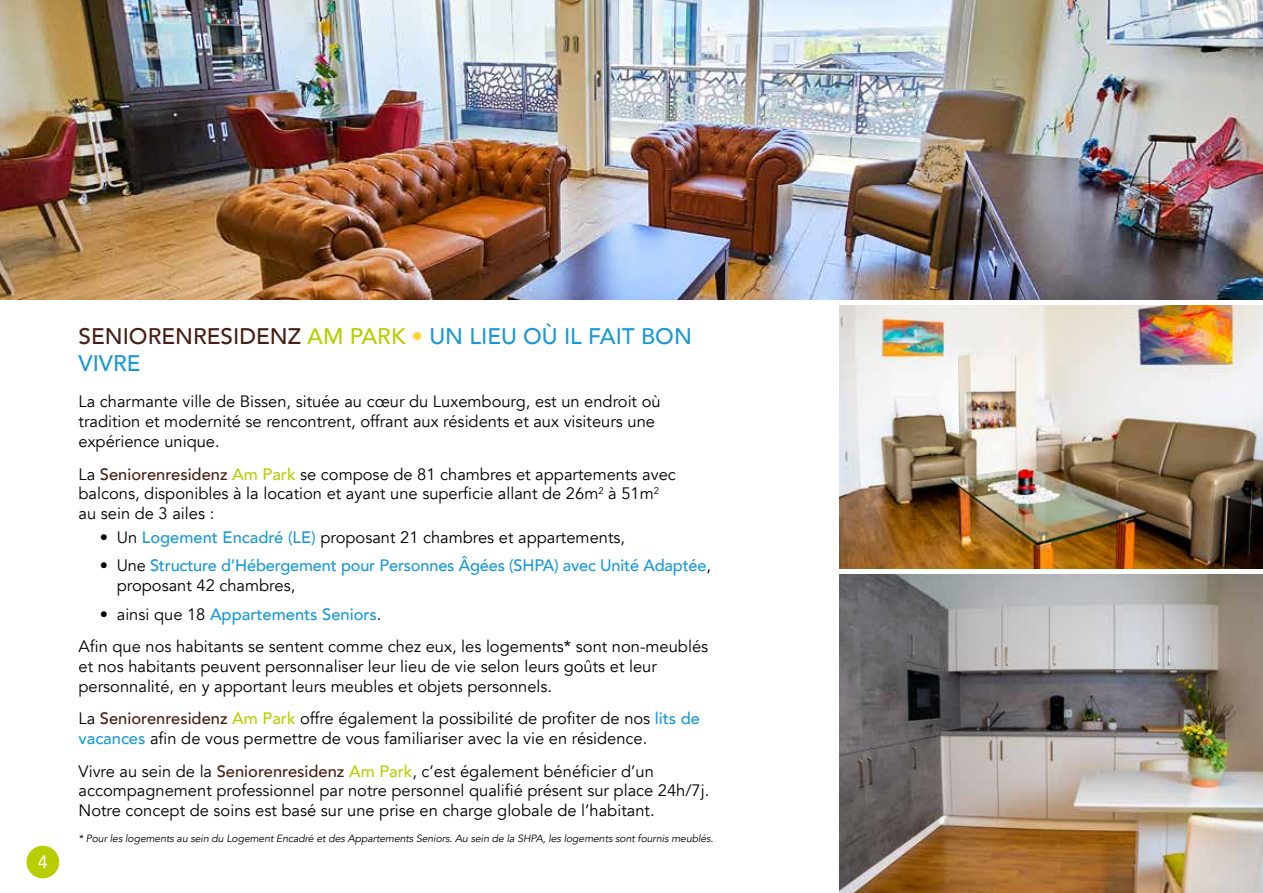
<style>
.page{position:relative;width:1263px;height:893px;background:#fff}
.page>*{position:absolute;margin:0;border:0;box-sizing:border-box;transform-origin:0 0}
.t1{font:500 22.5px/27px "Avenir";color:#1899d6}
.t2{font:18px "Avenir";color:#fff}
.t3{font:16.5px/19.8px "Avenir";color:#000}
.t4{font:500 16.5px/19.8px "Avenir";letter-spacing:-.01em;color:#1899d6}
.t5{font:italic 10.5px "Avenir";letter-spacing:-.01em;color:#000}
.s1{color:#481e14}
.s2{color:#b9ce00}
.s3{color:#ffd332}
.s4{font-weight:500;color:#481e14}
.s5{font-weight:500;color:#b9ce00}
.s6{font-weight:500;color:#1899d6}
.s7{font-weight:400;color:#000}
</style>
<div class="page">
<img style="left:840px;top:305px;width:423px;height:264px">
<img style="left:0;top:0;width:1263px;height:300px">
<img style="left:840px;top:574px;width:423px;height:319px">
<div style="left:27px;top:846px;width:32px;height:32px;background:#b9ce00;border-radius:50%"></div>
<p class="t2" style="left:38px;top:847px;width:12px">4</p>
<h1 class="t1" style="left:79px;top:321px;width:615px"><span class="s1">SENIORENRESIDENZ</span> <span class="s2">AM PARK</span> <span class="s3">•</span> UN LIEU OÙ IL FAIT BON<br>VIVRE</h1>
<p class="t3" style="left:79px;top:392px;width:584px">La charmante ville de Bissen, située au cœur du Luxembourg, est un endroit où tradition et modernité se rencontrent, offrant aux résidents et aux visiteurs une expérience unique.</p>
<p class="t3" style="left:79px;top:464px;width:599px">La <span class="s4">Seniorenresidenz</span> <span class="s5">Am Park</span> se compose de 81 chambres et appartements avec balcons, disponibles à la location et ayant une superficie allant de 26m<sup>2</sup> à 51m<sup>2 </sup>au sein de 3 ailes :</p>
<p class="t3" style="left:100px;top:528px;width:527px">• Un <span class="s6">Logement Encadré (LE)</span> proposant 21 chambres et appartements,</p>
<p class="t4" style="left:117px;top:555px;width:596px;text-indent:-17px"><span class="s7">• Une</span> Structure d’Hébergement pour Personnes Âgées (SHPA) avec Unité Adaptée<span class="s7">, proposant 42 chambres,</span></p>
<p class="t3" style="left:79px;top:598px;width:631px;line-height:32.5px;text-indent:21px">• ainsi que 18 <span class="s6">Appartements Seniors</span>.<br>Afin que nos habitants se sentent comme chez eux, les logements* sont non-meublés</p>
<p class="t3" style="left:79px;top:657px;width:580px">et nos habitants peuvent personnaliser leur lieu de vie selon leurs goûts et leur personnalité, en y apportant leurs meubles et objets personnels.</p>
<p class="t3" style="left:79px;top:709px;width:623px">La <span class="s4">Seniorenresidenz</span> <span class="s5">Am Park</span> offre également la possibilité de profiter de nos <span class="s6">lits de vacances</span> afin de vous permettre de vous familiariser avec la vie en résidence.</p>
<p class="t3" style="left:79px;top:761px;width:632px">Vivre au sein de la <span class="s4">Seniorenresidenz</span> <span class="s5">Am Park</span>, c’est également bénéficier d’un accompagnement professionnel par notre personnel qualifié présent sur place 24h/7j.<br>Notre concept de soins est basé sur une prise en charge globale de l’habitant.</p>
<p class="t5" style="left:79px;top:832px;width:636px">* Pour les logements au sein du Logement Encadré et des Appartements Seniors. Au sein de la SHPA, les logements sont fournis meublés.</p>
</div>
